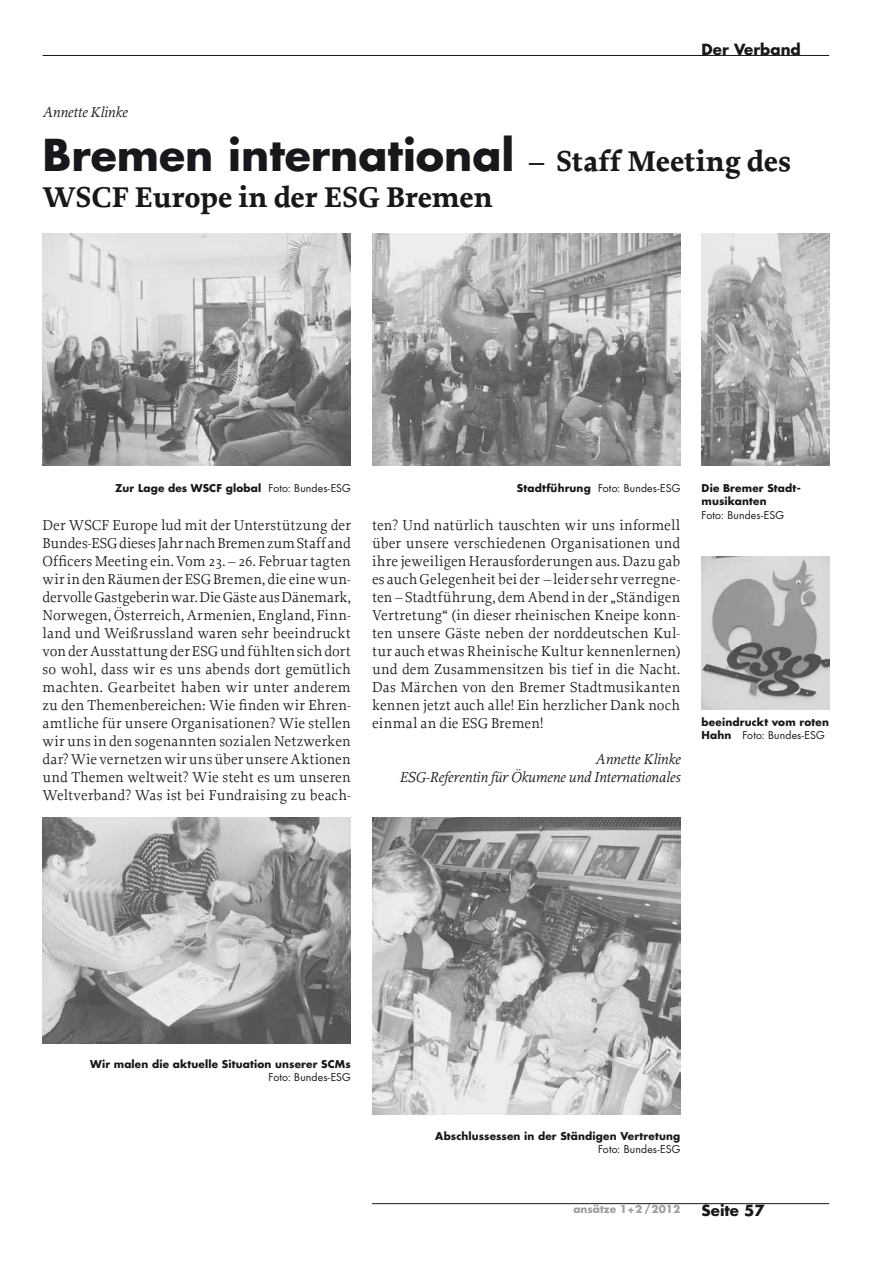
<style>
.page{position:relative;width:893px;height:1263px;background:#fff}
.page>*{position:absolute;margin:0;border:0;box-sizing:border-box;transform-origin:0 0}
.t1{font:700 42.75px "Futura";color:#1a171c}
.t2{font:700 30px "Proforma";letter-spacing:-.01em;color:#1a171c}
.t3{font:15px/18px "Proforma";letter-spacing:.01em;color:#1a171c;text-align:justify}
.t4{font:italic 15px/18px "Proforma";color:#1a171c;text-align:right}
.t5{font:700 15px "Futura";color:#1a171c}
.t6{font:700 10.5px/13.5px "Futura";letter-spacing:.015em;color:#1a171c}
.t7{font:10.5px "Futura";letter-spacing:.015em;color:#1a171c}
.t8{font:700 10.5px "Futura";color:#9d9ea0}
.s1{font-family:"Proforma";font-size:30px}
.s2{font-weight:400}
.s3{font-weight:700}
</style>
<div class="page">
<hr style="left:43px;top:55px;width:786px;height:1px;background:#1a171c">
<hr style="left:372px;top:1203px;width:457px;height:1px;background:#1a171c">
<img style="left:43px;top:234px;width:308px;height:231px">
<img style="left:372px;top:818px;width:308px;height:296px">
<img style="left:702px;top:556px;width:127px;height:154px">
<img style="left:702px;top:234px;width:127px;height:231px">
<img style="left:372px;top:234px;width:308px;height:231px">
<img style="left:43px;top:818px;width:308px;height:225px">
<p class="t5" style="left:702px;top:39px;width:101px">Der Verband</p>
<p class="t4" style="left:43px;top:103px;width:86px">Annette Klinke</p>
<h1 class="t1" style="left:43px;top:125px;width:750px">Bremen international <span class="s1">– Staff Meeting des</span></h1>
<h2 class="t2" style="left:43px;top:178px;width:452px">WSCF Europe in der ESG Bremen</h2>
<p class="t6" style="left:115px;top:481px;width:237px">Zur Lage des WSCF global <span class="s2">Foto: Bundes-ESG</span></p>
<p class="t7" style="left:517px;top:480px;width:165px"><span class="s3">Stadtführung</span> Foto: Bundes-ESG</p>
<p class="t6" style="left:702px;top:481px;width:101px">Die Bremer Stadt&shy;musikanten</p>
<p class="t7" style="left:702px;top:507px;width:84px">Foto: Bundes-ESG</p>
<p class="t3" style="left:43px;top:516px;width:310px">Der WSCF Europe lud mit der Unterstützung der Bundes-ESG dieses Jahr nach Bremen zum Staff and Officers Meeting ein. Vom 23. – 26. Februar tagten wir in den Räumen der ESG Bremen, die eine wun&shy;dervolle Gastgeberin war. Die Gäste aus Dänemark, Norwegen, Österreich, Armenien, England, Finn&shy;land und Weißrussland waren sehr beeindruckt von der Ausstattung der ESG und fühlten sich dort so wohl, dass wir es uns abends dort gemütlich machten. Gearbeitet haben wir unter anderem zu den Themenbereichen: Wie finden wir Ehren&shy;amtliche für unsere Organisationen? Wie stellen wir uns in den sogenannten sozialen Netzwerken dar? Wie vernetzen wir uns über unsere Aktionen und Themen weltweit? Wie steht es um unseren Weltverband? Was ist bei Fundraising zu beach-</p>
<p class="t3" style="left:372px;top:516px;width:310px">ten? Und natürlich tauschten wir uns informell über unsere verschiedenen Organisationen und ihre jeweiligen Herausforderungen aus. Dazu gab es auch Gelegenheit bei der – leider sehr verregne&shy;ten – Stadtführung, dem Abend in der „Ständigen Vertretung“ (in dieser rheinischen Kneipe konn&shy;ten unsere Gäste neben der norddeutschen Kul&shy;tur auch etwas Rheinische Kultur kennenlernen) und dem Zusammensitzen bis tief in die Nacht.<br>Das Märchen von den Bremer Stadtmusikanten kennen jetzt auch alle! Ein herzlicher Dank noch einmal an die ESG Bremen!</p>
<p class="t6" style="left:702px;top:715px;width:129px">beeindruckt vom roten<br>Hahn <span class="s2">Foto: Bundes-ESG</span></p>
<p class="t4" style="left:399px;top:749px;width:282px">Annette Klinke<br>ESG-Referentin für Ökumene und Internationales</p>
<p class="t6" style="left:90px;top:1057px;width:262px">Wir malen die aktuelle Situation unserer SCMs</p>
<p class="t7" style="left:268px;top:1070px;width:84px">Foto: Bundes-ESG</p>
<p class="t6" style="left:435px;top:1129px;width:247px">Abschlussessen in der Ständigen Vertretung</p>
<p class="t7" style="left:598px;top:1142px;width:84px">Foto: Bundes-ESG</p>
<p class="t8" style="left:573px;top:1201px;width:109px">ansätze 1+2 /2012</p>
<p class="t5" style="left:702px;top:1200px;width:65px">Seite 57</p>
</div>
